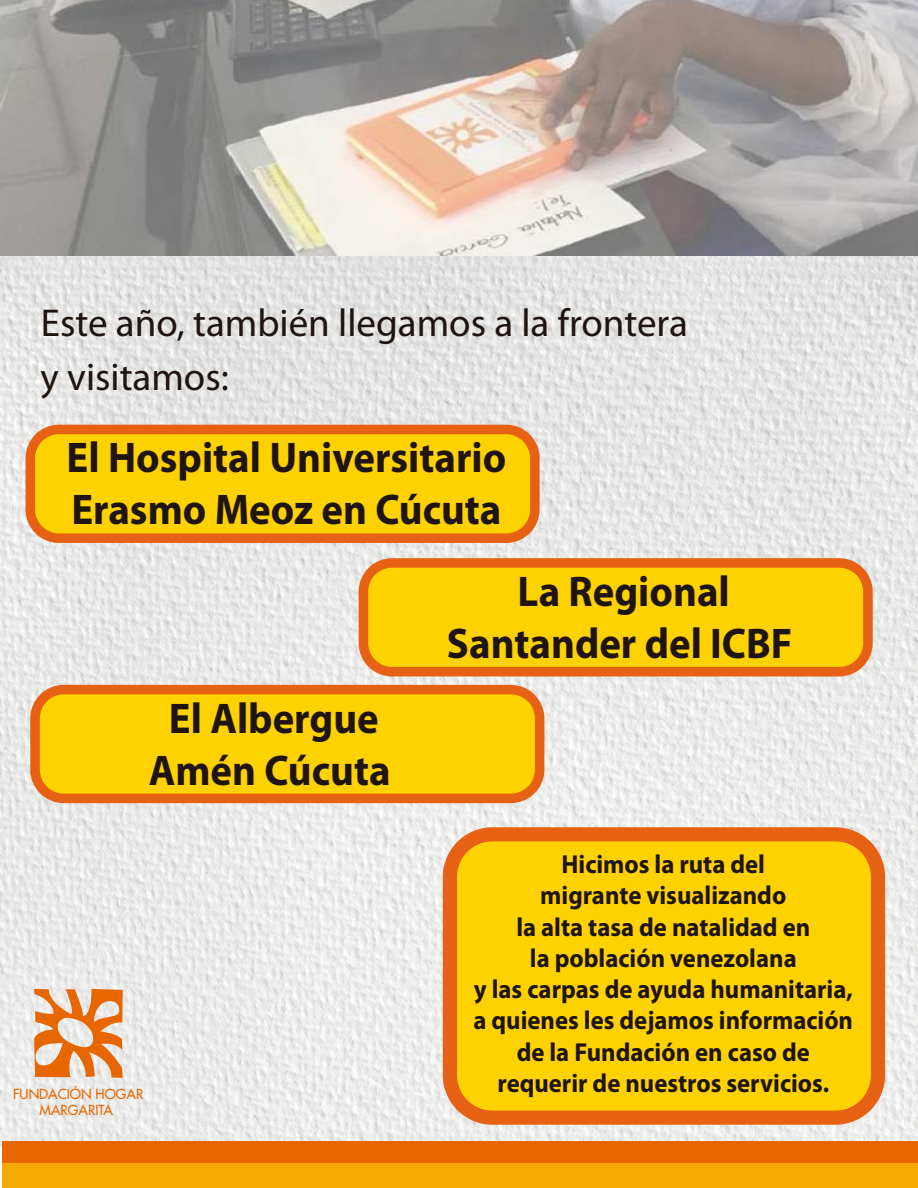
<style>
.page{position:relative;width:918px;height:1188px;background:#fff}
.page>*{position:absolute;margin:0;border:0;box-sizing:border-box;transform-origin:0 0}
.t1{font:700 43.05px/51.8px "Myriad Pro";color:#1f1410;text-align:center;scale:.95 1}
.t2{font:39px/54px "Myriad Pro";color:#1f1410}
.t3{font:700 26.1px/31.3px "Myriad Pro";color:#1f1410;text-align:center;scale:.95 1}
.t4{font:13.5px/16.2px "Futura";color:#e86600;text-align:center}
</style>
<div class="page">
<img style="left:0;top:0;width:918px;height:1147px">
<div style="left:450px;top:834px;width:428px;height:284px;background:#fdd200;border-radius:43px"></div>
<div style="left:443px;top:827px;width:442px;height:298px;border:14px solid #e76114;border-radius:43px"></div>
<div style="left:30px;top:429px;width:505px;height:109px;background:#fdd200;border-radius:29px"></div>
<div style="left:26px;top:425px;width:514px;height:118px;border:10px solid #e76114;border-radius:29px"></div>
<div style="left:2px;top:1142px;width:916px;height:27px;background:#e86600"></div>
<div style="left:2px;top:1163px;width:916px;height:25px;background:#f4aa00"></div>
<svg style="left:34px;top:989px;width:89px;height:89px"></svg>
<div style="left:363px;top:563px;width:505px;height:109px;background:#fdd200;border-radius:29px"></div>
<div style="left:359px;top:558px;width:514px;height:118px;border:10px solid #e76114;border-radius:29px"></div>
<div style="left:35px;top:690px;width:505px;height:108px;background:#fdd200;border-radius:29px"></div>
<div style="left:30px;top:685px;width:514px;height:118px;border:10px solid #e76114;border-radius:29px"></div>
<h2 class="t2" style="left:41px;top:297px;width:649px">Este año, también llegamos a la frontera y visitamos:</h2>
<h1 class="t1" style="left:67px;top:433px;width:464px;text-align:left">El Hospital Universitario<br>Erasmo Meoz en Cúcuta</h1>
<h1 class="t1" style="left:149px;top:693px;width:256px">El Albergue<br>Amén Cúcuta</h1>
<p class="t4" style="left:13px;top:1086px;width:132px">FUNDACIÓN HOGAR<br>MARGARITA</p>
<h1 class="t1" style="left:447px;top:566px;width:365px">La Regional<br>Santander del ICBF</h1>
<p class="t3" style="left:474px;top:849px;width:401px">Hicimos la ruta del<br>migrante visualizando<br>la alta tasa de natalidad en<br>la población venezolana<br>y las carpas de ayuda humanitaria, a quienes les dejamos información de la Fundación en caso de requerir de nuestros servicios.</p>
</div>
